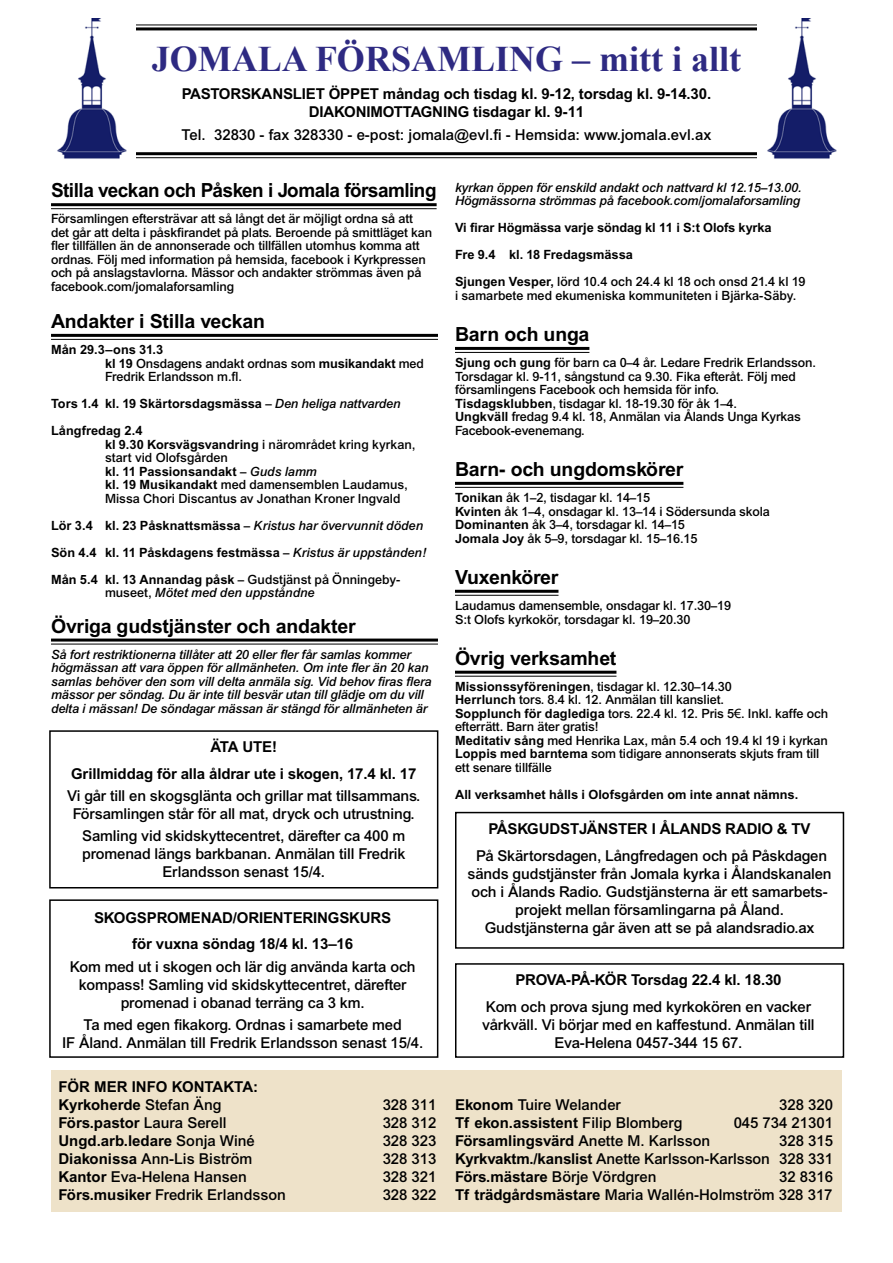
<style>
.page{position:relative;width:893px;height:1263px;background:#fff}
.page>*{position:absolute;margin:0;border:0;box-sizing:border-box;transform-origin:0 0}
.t1{font:700 36px "Times New Roman";color:#2e2a82}
.t2{font:700 19.5px "Arial";letter-spacing:-.01em;color:#000}
.t3{font:500 15px/18px "Arial";letter-spacing:-.01em;color:#000;text-align:center}
.t4{font:700 15px/18px "Arial";letter-spacing:-.01em;color:#000;text-align:center}
.t5{font:500 12.75px/13.5px "Arial";letter-spacing:-.01em;color:#000}
.t6{font:italic 500 12.75px/13.5px "Arial";letter-spacing:-.01em;color:#000}
.t7{font:700 12.75px/27px "Arial";letter-spacing:.005em;color:#000}
.s1{font-weight:700}
.s2{font-weight:500}
.s3{font-weight:500;font-style:italic}
.s4{font-style:italic}
.s5{font-style:normal}
.s6{font-weight:400}
</style>
<div class="page">
<hr style="left:51px;top:24px;width:791px;height:1px;background:#000">
<hr style="left:51px;top:27px;width:791px;height:3px;background:#000">
<hr style="left:51px;top:152px;width:791px;height:3px;background:#000">
<hr style="left:51px;top:157px;width:791px;height:1px;background:#000">
<div style="left:51px;top:18px;width:85px;height:141px;background:#fff"></div>
<img style="left:57px;top:18px;width:70px;height:141px">
<div style="left:757px;top:18px;width:85px;height:141px;background:#fff"></div>
<img style="left:767px;top:18px;width:70px;height:141px">
<div style="left:51px;top:1070px;width:791px;height:142px;background:#eee2c9"></div>
<hr style="left:51px;top:203px;width:386px;height:3px;background:#000">
<hr style="left:51px;top:208px;width:386px;height:1px;background:#000">
<hr style="left:51px;top:334px;width:387px;height:3px;background:#000">
<hr style="left:51px;top:339px;width:387px;height:1px;background:#000">
<hr style="left:51px;top:638px;width:387px;height:3px;background:#000">
<hr style="left:51px;top:643px;width:387px;height:1px;background:#000">
<hr style="left:455px;top:347px;width:134px;height:3px;background:#000">
<hr style="left:455px;top:352px;width:134px;height:1px;background:#000">
<hr style="left:455px;top:482px;width:228px;height:3px;background:#000">
<hr style="left:455px;top:487px;width:228px;height:1px;background:#000">
<hr style="left:455px;top:590px;width:103px;height:3px;background:#000">
<hr style="left:455px;top:595px;width:103px;height:1px;background:#000">
<hr style="left:455px;top:671px;width:161px;height:3px;background:#000">
<hr style="left:455px;top:676px;width:161px;height:1px;background:#000">
<div style="left:49px;top:730px;width:389px;height:158px;border:2px solid #000"></div>
<div style="left:455px;top:963px;width:389px;height:95px;border:2px solid #000"></div>
<div style="left:455px;top:812px;width:389px;height:137px;border:2px solid #000"></div>
<div style="left:49px;top:899px;width:389px;height:159px;border:2px solid #000"></div>
<h1 class="t1" style="left:152px;top:34px;width:590px">JOMALA FÖRSAMLING – mitt i allt</h1>
<p class="t4" style="left:182px;top:85px;width:531px">PASTORSKANSLIET ÖPPET måndag och tisdag kl. 9-12, torsdag kl. 9-14.30.<br>DIAKONIMOTTAGNING tisdagar kl. 9-11</p>
<p class="t3" style="left:182px;top:125px;width:531px">Tel. 32830 - fax 328330 - e-post: jomala@evl.fi - Hemsida: www.jomala.evl.ax</p>
<h2 class="t2" style="left:51px;top:179px;width:387px">Stilla veckan och Påsken i Jomala församling</h2>
<p class="t5" style="left:51px;top:212px;width:383px">Församlingen eftersträvar att så långt det är möjligt ordna så att det går att delta i påskfirandet på plats. Beroende på smittläget kan fler tillfällen än de annonserade och tillfällen utomhus komma att ordnas. Följ med information på hemsida, facebook i Kyrkpressen och på anslagstavlorna. Mässor och andakter strömmas även på facebook.com/jomalaforsamling</p>
<h2 class="t2" style="left:51px;top:310px;width:216px">Andakter i Stilla veckan</h2>
<p class="t5" style="left:105px;top:343px;width:320px;text-indent:-54px"><span class="s1">Mån 29.3–ons 31.3<br>kl 19</span> Onsdagens andakt ordnas som <span class="s1">musikandakt</span> med<br>Fredrik Erlandsson m.fl.</p>
<p class="t7" style="left:51px;top:390px;width:351px">Tors 1.4 kl. 19 Skärtorsdagsmässa <span class="s2">–</span> <span class="s3">Den heliga nattvarden<br></span>Långfredag 2.4</p>
<p class="t5" style="left:105px;top:437px;width:312px"><span class="s1">kl 9.30 Korsvägsvandring</span> i närområdet kring kyrkan, start vid Olofsgården<br><span class="s1">kl. 11 Passionsandakt</span> – <span class="s4">Guds lamm<br></span><span class="s1">kl. 19 Musikandakt</span> med damensemblen Laudamus, Missa Chori Discantus av Jonathan Kroner Ingvald</p>
<p class="t7" style="left:51px;top:511px;width:377px">Lör 3.4 kl. 23 Påsknattsmässa <span class="s2">–</span> <span class="s3">Kristus har övervunnit döden<br></span>Sön 4.4 kl. 11 Påskdagens festmässa <span class="s2">–</span> <span class="s3">Kristus är uppstånden!<br></span>Mån 5.4 kl. 13 Annandag påsk <span class="s2">– Gudstjänst på Önningeby-</span></p>
<p class="t6" style="left:105px;top:586px;width:211px"><span class="s5">museet,</span> Mötet med den uppståndne</p>
<h2 class="t2" style="left:51px;top:614px;width:306px">Övriga gudstjänster och andakter</h2>
<p class="t6" style="left:51px;top:647px;width:382px">Så fort restriktionerna tillåter att 20 eller fler får samlas kommer högmässan att vara öppen för allmänheten. Om inte fler än 20 kan samlas behöver den som vill delta anmäla sig. Vid behov firas flera mässor per söndag. Du är inte till besvär utan till glädje om du vill delta i mässan! De söndagar mässan är stängd för allmänheten är</p>
<p class="t4" style="left:71px;top:733px;width:347px;line-height:26.5px">ÄTA UTE!<br>Grillmiddag för alla åldrar ute i skogen, 17.4 kl. 17</p>
<p class="t3" style="left:67px;top:786px;width:355px">Vi går till en skogsglänta och grillar mat tillsammans.<br>Församlingen står för all mat, dryck och utrustning.</p>
<p class="t3" style="left:82px;top:827px;width:325px">Samling vid skidskyttecentret, därefter ca 400 m promenad längs barkbanan. Anmälan till Fredrik<br>Erlandsson senast 15/4.</p>
<p class="t4" style="left:94px;top:904px;width:299px;line-height:26.5px">SKOGSPROMENAD/ORIENTERINGSKURS för vuxna söndag 18/4 kl. 13–16</p>
<p class="t3" style="left:70px;top:957px;width:347px">Kom med ut i skogen och lär dig använda karta och kompass! Samling vid skidskyttecentret, därefter promenad i obanad terräng ca 3 km.</p>
<p class="t3" style="left:62px;top:1015px;width:363px">Ta med egen fikakorg. Ordnas i samarbete med<br>IF Åland. Anmälan till Fredrik Erlandsson senast 15/4.</p>
<p class="t4" style="left:58px;top:1077px;width:201px;text-align:left">FÖR MER INFO KONTAKTA:<br>Kyrkoherde <span class="s2">Stefan Äng</span></p>
<p class="t3" style="left:383px;top:1095px;width:55px">328 311</p>
<p class="t4" style="left:58px;top:1113px;width:170px">Förs.pastor <span class="s2">Laura Serell</span></p>
<p class="t3" style="left:383px;top:1113px;width:55px">328 312</p>
<p class="t4" style="left:58px;top:1131px;width:198px">Ungd.arb.ledare <span class="s2">Sonja Winé</span></p>
<p class="t3" style="left:383px;top:1131px;width:55px">328 323</p>
<p class="t3" style="left:58px;top:1149px;width:195px"><span class="s1">Diakonissa</span> Ann-Lis Biström</p>
<p class="t3" style="left:383px;top:1149px;width:55px">328 313</p>
<p class="t3" style="left:58px;top:1167px;width:190px"><span class="s1">Kantor</span> Eva-Helena Hansen</p>
<p class="t3" style="left:383px;top:1167px;width:55px">328 321</p>
<p class="t3" style="left:58px;top:1185px;width:229px"><span class="s1">Förs.musiker</span> Fredrik Erlandsson</p>
<p class="t3" style="left:383px;top:1185px;width:55px">328 322</p>
<p class="t6" style="left:455px;top:180px;width:348px">kyrkan öppen för enskild andakt och nattvard kl 12.15–13.00.<br>Högmässorna strömmas på facebook.com/jomalaforsamling</p>
<p class="t7" style="left:455px;top:214px;width:352px">Vi firar Högmässa varje söndag kl 11 i S:t Olofs kyrka<br>Fre 9.4 kl. 18 Fredagsmässa<br>Sjungen Vesper, <span class="s2">lörd 10.4 och 24.4 kl 18 och onsd 21.4 kl 19</span></p>
<p class="t5" style="left:455px;top:288px;width:343px">i samarbete med ekumeniska kommuniteten i Bjärka-Säby.</p>
<h2 class="t2" style="left:455px;top:323px;width:136px">Barn och unga</h2>
<p class="t5" style="left:455px;top:356px;width:362px"><span class="s1">Sjung och gung</span> för barn ca 0–4 år. Ledare Fredrik Erlandsson.<br>Torsdagar kl. 9-11, sångstund ca 9.30. Fika efteråt. Följ med församlingens Facebook och hemsida för info.<br><span class="s1">Tisdagsklubben</span>, tisdagar kl. 18-19.30 för åk 1–4.<br><span class="s1">Ungkväll</span> fredag 9.4 kl. 18, Anmälan via Ålands Unga Kyrkas Facebook-evenemang.</p>
<h2 class="t2" style="left:455px;top:457px;width:230px">Barn- och ungdomskörer</h2>
<p class="t5" style="left:455px;top:491px;width:316px"><span class="s1">Tonikan</span> åk 1–2, tisdagar kl. 14–15<br><span class="s1">Kvinten</span> åk 1–4, onsdagar kl. 13–14 i Södersunda skola <span class="s1">Dominanten</span> åk 3–4, torsdagar kl. 14–15<br><span class="s1">Jomala Joy</span> åk 5–9, torsdagar kl. 15–16.15</p>
<h2 class="t2" style="left:455px;top:565px;width:105px">Vuxenkörer</h2>
<p class="t5" style="left:455px;top:599px;width:278px">Laudamus damensemble, onsdagar kl. 17.30–19<br>S:t Olofs kyrkokör, torsdagar kl. 19–20.30</p>
<h2 class="t2" style="left:455px;top:646px;width:163px">Övrig verksamhet</h2>
<p class="t5" style="left:455px;top:680px;width:375px"><span class="s1">Missionssyföreningen</span>, tisdagar kl. 12.30–14.30<br><span class="s1">Herrlunch</span> tors. 8.4 kl. 12. Anmälan till kansliet.<br><span class="s1">Sopplunch för daglediga</span> tors. 22.4 kl. 12. Pris 5<span class="s6">€</span>. Inkl. kaffe och efterrätt. Barn äter gratis!<br><span class="s1">Meditativ sång</span> med Henrika Lax, mån 5.4 och 19.4 kl 19 i kyrkan <span class="s1">Loppis med barntema</span> som tidigare annonserats skjuts fram till ett senare tillfälle</p>
<p class="t7" style="left:455px;top:781px;width:345px">All verksamhet hålls i Olofsgården om inte annat nämns.</p>
<p class="t4" style="left:489px;top:820px;width:324px">PÅSKGUDSTJÄNSTER I ÅLANDS RADIO &amp; TV</p>
<p class="t3" style="left:468px;top:846px;width:365px">På Skärtorsdagen, Långfredagen och på Påskdagen sänds gudstjänster från Jomala kyrka i Ålandskanalen och i Ålands Radio. Gudstjänsterna är ett samarbets&shy;projekt mellan församlingarna på Åland.<br>Gudstjänsterna går även att se på alandsradio.ax</p>
<p class="t4" style="left:515px;top:971px;width:268px">PROVA-PÅ-KÖR Torsdag 22.4 kl. 18.30</p>
<p class="t3" style="left:482px;top:997px;width:334px">Kom och prova sjung med kyrkokören en vacker vårkväll. Vi börjar med en kaffestund. Anmälan till<br>Eva-Helena 0457-344 15 67.</p>
<p class="t3" style="left:455px;top:1095px;width:167px"><span class="s1">Ekonom</span> Tuire Welander</p>
<p class="t3" style="left:779px;top:1095px;width:55px">328 320</p>
<p class="t4" style="left:455px;top:1113px;width:229px">Tf ekon.assistent <span class="s2">Filip Blomberg</span></p>
<p class="t3" style="left:734px;top:1113px;width:101px">045 734 21301</p>
<p class="t3" style="left:455px;top:1131px;width:257px"><span class="s1">Församlingsvärd</span> Anette M. Karlsson</p>
<p class="t3" style="left:455px;top:1131px;width:379px;text-align:justify;text-indent:324px">328 315<br><span class="s1">Kyrkvaktm./kanslist</span> Anette Karlsson-Karlsson 328 331<br><span class="s1">Förs.mästare</span> Börje Vördgren</p>
<p class="t3" style="left:455px;top:1167px;width:379px;text-align:right">32 8316<br><span class="s1">Tf trädgårdsmästare</span> Maria Wallén-Holmström 328 317</p>
</div>
